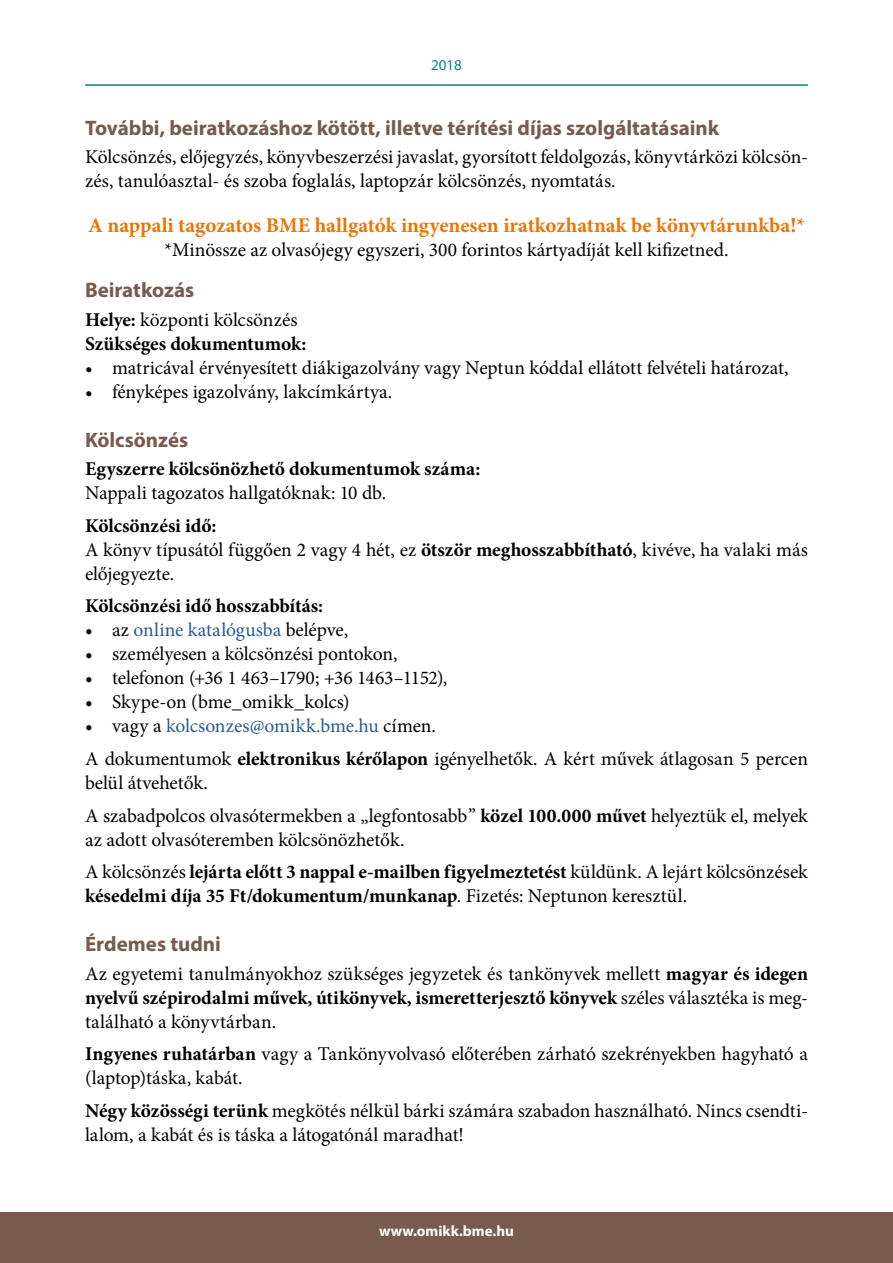
<style>
.page{position:relative;width:893px;height:1263px;background:#fff}
.page>*{position:absolute;margin:0;border:0;box-sizing:border-box;transform-origin:0 0}
.t1{font:700 21px "Myriad Pro";color:#785a4e}
.t2{font:700 21px "Minion Pro";color:#ee7402}
.t3{font:19.5px/24px "Minion Pro";letter-spacing:-.005em;color:#000}
.t4{font:700 19.5px/24px "Minion Pro";letter-spacing:-.005em;color:#000}
.t5{font:19.5px "Minion Pro";color:#275b9b}
.t6{font:700 15px "Myriad Pro";color:#fff}
.t7{font:15px "Myriad Pro";color:#108182}
.s1{font-weight:400}
.s2{font-weight:700}
.s3{color:#000}
.s4{color:#275b9b}
</style>
<div class="page">
<div style="left:0;top:1212px;width:893px;height:51px;background:#785a4e"></div>
<hr style="left:85px;top:84px;width:723px;height:2px;background:#108182">
<p class="t7" style="left:431px;top:55px;width:32px">2018</p>
<p class="t1" style="left:85px;top:114px;width:636px">További, beiratkozáshoz kötött, illetve térítési díjas szolgáltatásaink</p>
<p class="t3" style="left:85px;top:145px;width:724px">Kölcsönzés, előjegyzés, könyvbeszerzési javaslat, gyorsított feldolgozás, könyvtárközi kölcsön&shy;zés, tanulóasztal- és szoba foglalás, laptopzár kölcsönzés, nyomtatás.</p>
<p class="t2" style="left:88px;top:211px;width:718px">A nappali tagozatos BME hallgatók ingyenesen iratkozhatnak be könyvtárunkba!*</p>
<p class="t3" style="left:164px;top:238px;width:566px">*Minössze az olvasójegy egyszeri, 300 forintos kártyadíját kell kifizetned.</p>
<p class="t1" style="left:85px;top:277px;width:111px">Beiratkozás</p>
<p class="t4" style="left:85px;top:307px;width:223px">Helye: <span class="s1">központi kölcsönzés<br></span>Szükséges dokumentumok:</p>
<p class="t3" style="left:85px;top:355px;width:705px">• matricával érvényesített diákigazolvány vagy Neptun kóddal ellátott felvételi határozat,</p>
<p class="t3" style="left:85px;top:379px;width:309px">• fényképes igazolvány, lakcímkártya.</p>
<p class="t1" style="left:85px;top:426px;width:105px">Kölcsönzés</p>
<p class="t4" style="left:85px;top:457px;width:397px">Egyszerre kölcsönözhető dokumentumok száma:</p>
<p class="t3" style="left:85px;top:481px;width:303px">Nappali tagozatos hallgatóknak: 10 db.</p>
<p class="t3" style="left:85px;top:514px;width:724px"><span class="s2">Kölcsönzési idő:<br></span>A könyv típusától függően 2 vagy 4 hét, ez <span class="s2">ötször meghosszabbítható</span>, kivéve, ha valaki más előjegyezte.</p>
<p class="t4" style="left:85px;top:594px;width:240px">Kölcsönzési idő hosszabbítás:</p>
<p class="t5" style="left:85px;top:617px;width:265px"><span class="s3">• az</span> online katalógusba <span class="s3">belépve,</span></p>
<p class="t3" style="left:85px;top:642px;width:314px">• személyesen a kölcsönzési pontokon,</p>
<p class="t3" style="left:85px;top:666px;width:364px">• telefonon (+36 1 463–1790; +36 1463–1152),</p>
<p class="t3" style="left:85px;top:690px;width:266px">• Skype-on (bme_omikk_kolcs)</p>
<p class="t3" style="left:85px;top:710px;width:724px;line-height:32.5px">• vagy a <span class="s4">kolcsonzes@omikk.bme.hu</span> címen.<br>A dokumentumok <span class="s2">elektronikus kérőlapon</span> igényelhetők. A kért művek átlagosan 5 percen</p>
<p class="t3" style="left:85px;top:766px;width:724px;line-height:32.5px">belül átvehetők.<br>A szabadpolcos olvasótermekben a „legfontosabb” <span class="s2">közel 100.000 művet</span> helyeztük el, melyek</p>
<p class="t3" style="left:85px;top:823px;width:724px;line-height:32.5px">az adott olvasóteremben kölcsönözhetők.<br>A kölcsönzés <span class="s2">lejárta előtt 3 nappal e-mailben figyelmeztetést</span> küldünk. A lejárt kölcsönzések</p>
<p class="t4" style="left:85px;top:883px;width:604px">késedelmi díja 35 Ft/dokumentum/munkanap<span class="s1">. Fizetés: Neptunon keresztül.</span></p>
<p class="t1" style="left:85px;top:931px;width:137px">Érdemes tudni</p>
<p class="t3" style="left:85px;top:961px;width:724px;text-align:justify">Az egyetemi tanulmányokhoz szükséges jegyzetek és tankönyvek mellett <span class="s2">magyar és idegen nyelvű szépirodalmi művek, útikönyvek, ismeretterjesztő könyvek</span> széles választéka is meg&shy;található a könyvtárban.</p>
<p class="t3" style="left:85px;top:1042px;width:724px"><span class="s2">Ingyenes ruhatárban</span> vagy a Tankönyvolvasó előterében zárható szekrényekben hagyható a (laptop)táska, kabát.</p>
<p class="t3" style="left:85px;top:1099px;width:724px"><span class="s2">Négy közösségi terünk</span> megkötés nélkül bárki számára szabadon használható. Nincs csendti&shy;lalom, a kabát és is táska a látogatónál maradhat!</p>
<p class="t6" style="left:379px;top:1221px;width:136px">www.omikk.bme.hu</p>
</div>
